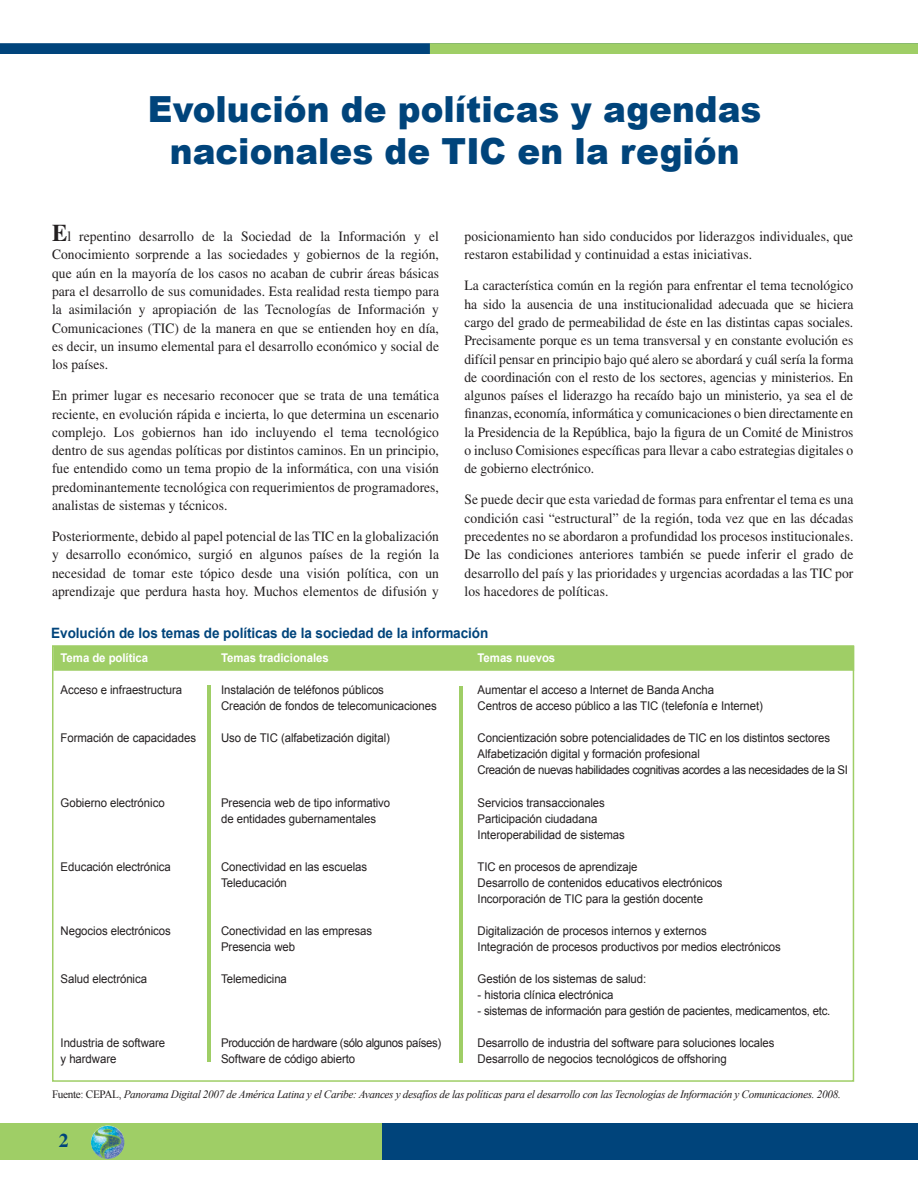
<style>
.page{position:relative;width:918px;height:1188px;background:#fff}
.page>*{position:absolute;margin:0;border:0;box-sizing:border-box;transform-origin:0 0}
.t1{font:900 36px/42px "Arial";color:#00447b;text-align:center;scale:.95 1}
.t2{font:700 19.5px "Times";color:#00447b}
.t3{font:14.25px/18.3px "Times";letter-spacing:.005em;color:#231f20;text-align:justify;scale:.95 1}
.t4{font:700 14.25px "Arial";letter-spacing:-.005em;color:#00447b;scale:.95 1}
.t5{font:12px/16px "Arial";letter-spacing:-.005em;color:#231f20;scale:.95 1}
.t6{font:700 12px "Arial";letter-spacing:-.005em;color:#fff;scale:.95 1}
.t7{font:12px "Arial";letter-spacing:-.03em;color:#231f20;scale:.95 1}
.t8{font:italic 11.25px "Times New Roman";letter-spacing:-.03em;color:#231f20}
.s1{font-weight:700;font-size:24px}
.s2{font-style:normal}
</style>
<div class="page">
<div style="left:0;top:1124px;width:918px;height:36px;background:#9fce66"></div>
<div style="left:382px;top:1124px;width:536px;height:36px;background:#00447b"></div>
<img style="left:91px;top:1125px;width:34px;height:34px">
<svg style="left:0;top:43px;width:918px;height:11px;background:#558d71"></svg>
<div style="left:54px;top:647px;width:799px;height:23px;background:#9fce66"></div>
<div style="left:53px;top:646px;width:801px;height:25px;border:2px solid #9fce66"></div>
<hr style="left:208px;top:686px;width:3px;height:376px;background:#9fce66">
<hr style="left:459px;top:686px;width:3px;height:377px;background:#9fce66">
<h1 class="t1" style="left:148px;top:89px;width:647px">Evolución de políticas y agendas nacionales de TIC en la región</h1>
<p class="t3" style="left:52px;top:227px;width:409px"><span class="s1">E</span>l repentino desarrollo de la Sociedad de la Información y el Conocimiento sorprende a las sociedades y gobiernos de la región, que aún en la mayoría de los casos no acaban de cubrir áreas básicas para el desarrollo de sus comunidades. Esta realidad resta tiempo para la asimilación y apropiación de las Tecnologías de Información y Comunicaciones (TIC) de la manera en que se entienden hoy en día, es decir, un insumo elemental para el desarrollo económico y social de los países.</p>
<p class="t3" style="left:52px;top:386px;width:409px">En primer lugar es necesario reconocer que se trata de una temática reciente, en evolución rápida e incierta, lo que determina un escenario complejo. Los gobiernos han ido incluyendo el tema tecnológico dentro de sus agendas políticas por distintos caminos. En un principio, fue entendido como un tema propio de la informática, con una visión predominantemente tecnológica con requerimientos de programadores, analistas de sistemas y técnicos.</p>
<p class="t3" style="left:52px;top:527px;width:409px">Posteriormente, debido al papel potencial de las TIC en la globalización y desarrollo económico, surgió en algunos países de la región la necesidad de tomar este tópico desde una visión política, con un aprendizaje que perdura hasta hoy. Muchos elementos de difusión y</p>
<p class="t3" style="left:465px;top:227px;width:411px">posicionamiento han sido conducidos por liderazgos individuales, que restaron estabilidad y continuidad a estas iniciativas.</p>
<p class="t3" style="left:465px;top:276px;width:411px">La característica común en la región para enfrentar el tema tecnológico ha sido la ausencia de una institucionalidad adecuada que se hiciera cargo del grado de permeabilidad de éste en las distintas capas sociales.<br>Precisamente porque es un tema transversal y en constante evolución es difícil pensar en principio bajo qué alero se abordará y cuál sería la forma de coordinación con el resto de los sectores, agencias y ministerios. En algunos países el liderazgo ha recaído bajo un ministerio, ya sea el de finanzas, economía, informática y comunicaciones o bien directamente en la Presidencia de la República, bajo la figura de un Comité de Ministros o incluso Comisiones específicas para llevar a cabo estrategias digitales o de gobierno electrónico.</p>
<p class="t3" style="left:465px;top:490px;width:411px">Se puede decir que esta variedad de formas para enfrentar el tema es una condición casi “estructural” de la región, toda vez que en las décadas precedentes no se abordaron a profundidad los procesos institucionales.<br>De las condiciones anteriores también se puede inferir el grado de desarrollo del país y las prioridades y urgencias acordadas a las TIC por los hacedores de políticas.</p>
<p class="t4" style="left:51px;top:625px;width:462px">Evolución de los temas de políticas de la sociedad de la información</p>
<p class="t6" style="left:61px;top:651px;width:94px">Tema de política</p>
<p class="t6" style="left:221px;top:651px;width:115px">Temas tradicionales</p>
<p class="t6" style="left:478px;top:651px;width:83px">Temas nuevos</p>
<p class="t5" style="left:61px;top:682px;width:130px">Acceso e infraestructura</p>
<p class="t5" style="left:221px;top:682px;width:173px">Instalación de teléfonos públicos</p>
<p class="t5" style="left:478px;top:682px;width:250px">Aumentar el acceso a Internet de Banda Ancha</p>
<p class="t5" style="left:221px;top:698px;width:229px">Creación de fondos de telecomunicaciones</p>
<p class="t5" style="left:478px;top:698px;width:302px">Centros de acceso público a las TIC (telefonía e Internet)</p>
<p class="t5" style="left:61px;top:730px;width:144px">Formación de capacidades</p>
<p class="t5" style="left:221px;top:730px;width:179px">Uso de TIC (alfabetización digital)</p>
<p class="t5" style="left:478px;top:730px;width:391px">Concientización sobre potencialidades de TIC en los distintos sectores<br>Alfabetización digital y formación profesional<br>Creación de nuevas habilidades cognitivas acordes a las necesidades de la SI</p>
<p class="t5" style="left:61px;top:794px;width:111px">Gobierno electrónico</p>
<p class="t5" style="left:221px;top:794px;width:180px">Presencia web de tipo informativo</p>
<p class="t5" style="left:478px;top:794px;width:135px">Servicios transaccionales</p>
<p class="t5" style="left:221px;top:810px;width:165px">de entidades gubernamentales</p>
<p class="t5" style="left:478px;top:810px;width:157px">Participación ciudadana<br>Interoperabilidad de sistemas</p>
<p class="t5" style="left:61px;top:858px;width:118px">Educación electrónica</p>
<p class="t5" style="left:221px;top:858px;width:155px">Conectividad en las escuelas</p>
<p class="t5" style="left:478px;top:858px;width:170px">TIC en procesos de aprendizaje</p>
<p class="t5" style="left:221px;top:874px;width:71px">Teleducación</p>
<p class="t5" style="left:478px;top:874px;width:259px">Desarrollo de contenidos educativos electrónicos<br>Incorporación de TIC para la gestión docente</p>
<p class="t5" style="left:61px;top:923px;width:118px">Negocios electrónicos</p>
<p class="t5" style="left:221px;top:923px;width:161px">Conectividad en las empresas</p>
<p class="t5" style="left:478px;top:923px;width:243px">Digitalización de procesos internos y externos</p>
<p class="t5" style="left:221px;top:939px;width:79px">Presencia web</p>
<p class="t5" style="left:478px;top:939px;width:321px">Integración de procesos productivos por medios electrónicos</p>
<p class="t5" style="left:61px;top:971px;width:93px">Salud electrónica</p>
<p class="t5" style="left:221px;top:971px;width:71px">Telemedicina</p>
<p class="t5" style="left:478px;top:971px;width:179px">Gestión de los sistemas de salud:</p>
<p class="t5" style="left:478px;top:987px;width:144px">- historia clínica electrónica</p>
<p class="t5" style="left:478px;top:1003px;width:373px">- sistemas de información para gestión de pacientes, medicamentos, etc.</p>
<p class="t5" style="left:61px;top:1035px;width:112px">Industria de software</p>
<p class="t7" style="left:221px;top:1036px;width:233px">Producción de hardware (sólo algunos países)</p>
<p class="t5" style="left:478px;top:1035px;width:314px">Desarrollo de industria del software para soluciones locales</p>
<p class="t5" style="left:61px;top:1051px;width:60px">y hardware</p>
<p class="t5" style="left:221px;top:1051px;width:143px">Software de código abierto</p>
<p class="t5" style="left:478px;top:1051px;width:264px">Desarrollo de negocios tecnológicos de offshoring</p>
<p class="t8" style="left:52px;top:1087px;width:790px"><span class="s2">Fuente: CEPAL,</span> Panorama Digital 2007 de América Latina y el Caribe: Avances y desafíos de las políticas para el desarrollo con las Tecnologías de Información y Comunicaciones. 2008.</p>
<h2 class="t2" style="left:59px;top:1129px;width:11px">2</h2>
</div>
